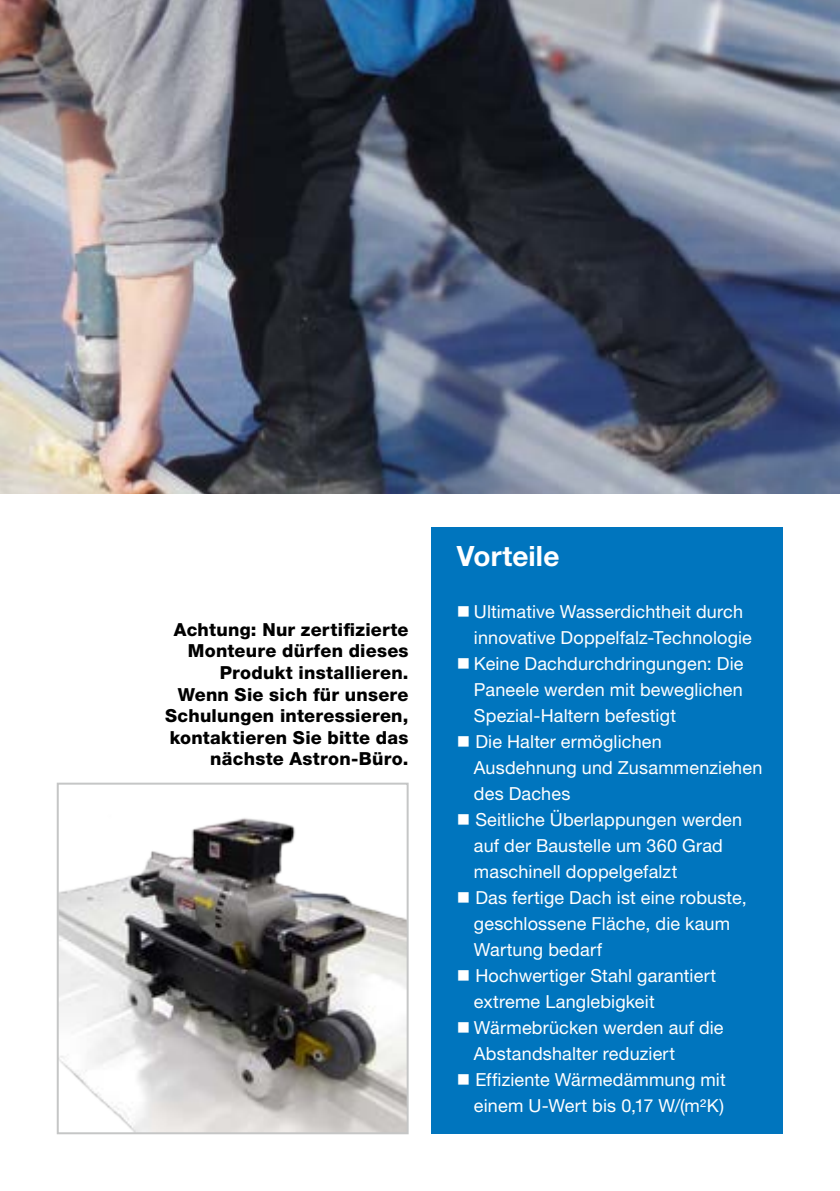
<style>
.page{position:relative;width:840px;height:1191px;background:#fff}
.page>*{position:absolute;margin:0;border:0;box-sizing:border-box;transform-origin:0 0}
.t1{font:700 28px "Helvetica Neue LT Pro";letter-spacing:.005em;color:#fff}
.t2{font:18px/26px "Helvetica Neue LT Pro";letter-spacing:.01em;color:#fff}
.t3{font:800 18px/21.6px "Helvetica Neue LT Pro";letter-spacing:.015em;color:#000;text-align:right}
</style>
<div class="page">
<img style="left:0;top:0;width:839px;height:493px">
<div style="left:431px;top:527px;width:351px;height:607px;background:#0075be"></div>
<img style="left:60px;top:818px;width:345px;height:313px">
<div style="left:57px;top:782px;width:351px;height:352px;border:2px solid #c5c6c6"></div>
<p class="t3" style="left:165px;top:618px;width:245px">Achtung: Nur zertifizierte<br>Monteure dürfen dieses<br>Produkt installieren.<br>Wenn Sie sich für unsere<br>Schulungen interessieren, kontaktieren Sie bitte das nächste Astron-Büro.</p>
<h1 class="t1" style="left:456px;top:538px;width:104px">Vorteile</h1>
<p class="t2" style="left:473px;top:598px;width:290px">Ultimative Wasserdichtheit durch innovative Doppelfalz-Technologie<br>Keine Dachdurchdringungen: Die<br>Paneele werden mit beweglichen<br>Spezial-Haltern befestigt<br>Die Halter ermöglichen<br>Ausdehnung und Zusammenziehen des Daches<br>Seitliche Überlappungen werden auf der Baustelle um 360 Grad maschinell doppelgefalzt<br>Das fertige Dach ist eine robuste, geschlossene Fläche, die kaum<br>Wartung bedarf<br>Hochwertiger Stahl garantiert extreme Langlebigkeit<br>Wärmebrücken werden auf die<br>Abstandshalter reduziert<br>Effiziente Wärmedämmung mit einem U-Wert bis 0,17 W/(m²K)</p>
</div>
